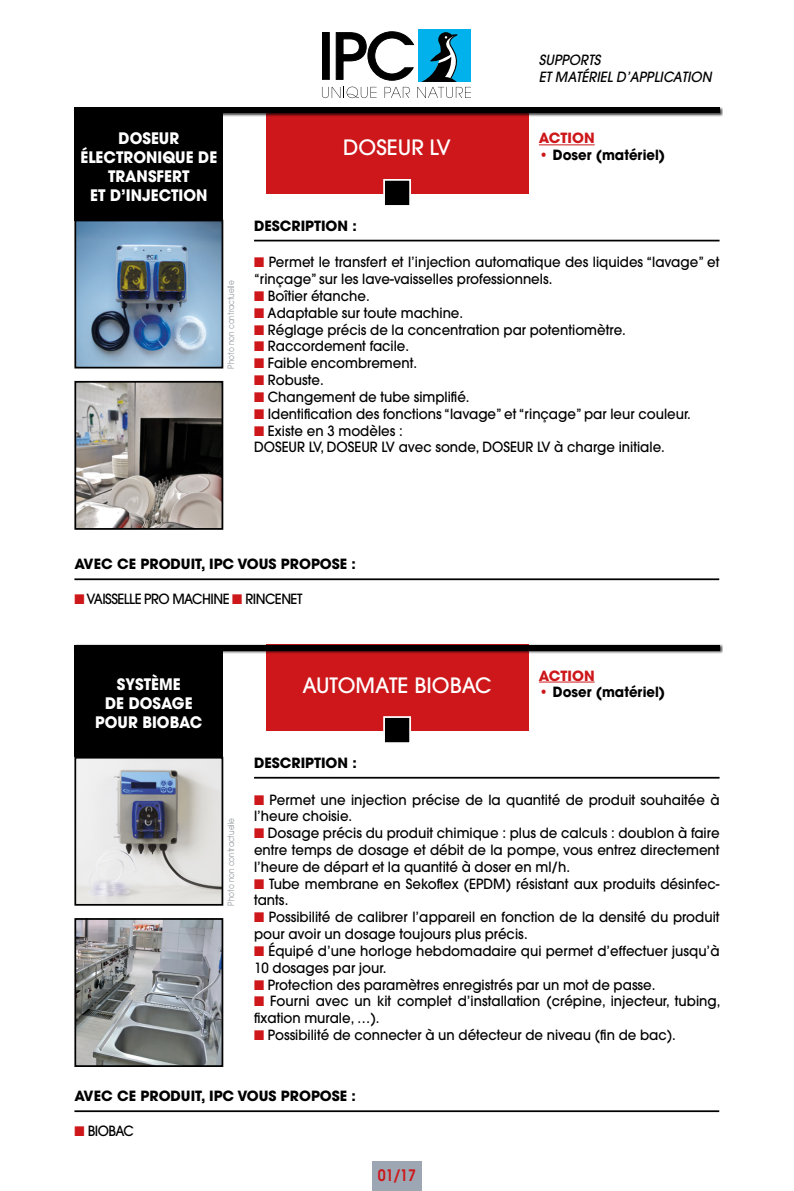
<style>
.page{position:relative;width:794px;height:1191px;background:#fff}
.page>*{position:absolute;margin:0;border:0;box-sizing:border-box;transform-origin:0 0}
.t1{font:500 21px "Avant Garde";color:#fff}
.t2{font:700 15.75px/18.9px "Avant Garde";color:#fff;text-align:center;scale:.95 1}
.t3{font:600 15.75px "Avant Garde";color:#cd171a;scale:.9 1}
.t4{font:500 14px/16.8px "Avant Garde";color:#000;scale:.95 1}
.t5{font:700 14px "Avant Garde";color:#000}
.t6{font:700 14px "Avant Garde";color:#000;scale:.95 1}
.t7{font:italic 500 14px "Avant Garde";color:#000;scale:.95 1}
.t8{font:500 14px "Avant Garde";letter-spacing:-.04em;color:#000;scale:.95 1}
.t9{font:700 14px "Avant Garde";color:#cd171a}
.t10{font:8.75px "Avant Garde";color:#91989c;scale:.85 1}
.s1{color:#cd171a}
</style>
<div class="page">
<div style="left:372px;top:1161px;width:50px;height:30px;background:#9ca7b3"></div>
<div style="left:74px;top:112px;width:149px;height:109px;background:#000"></div>
<div style="left:74px;top:648px;width:149px;height:109px;background:#000"></div>
<div style="left:266px;top:107px;width:262px;height:87px;background:#cd171a"></div>
<div style="left:266px;top:644px;width:262px;height:87px;background:#cd171a"></div>
<div style="left:74px;top:107px;width:649px;height:10px;background:#000;opacity:.75"></div>
<div style="left:74px;top:107px;width:645px;height:6px;background:#000"></div>
<div style="left:74px;top:644px;width:649px;height:10px;background:#000;opacity:.75"></div>
<div style="left:74px;top:644px;width:645px;height:6px;background:#000"></div>
<div style="left:418px;top:29px;width:53px;height:53px;background:#00b1eb"></div>
<svg style="left:322px;top:31px;width:149px;height:67px"></svg>
<div style="left:384px;top:180px;width:26px;height:26px;background:#000"></div>
<div style="left:383px;top:179px;width:28px;height:28px;border:2px solid #fff"></div>
<div style="left:384px;top:717px;width:26px;height:26px;background:#000"></div>
<div style="left:383px;top:716px;width:28px;height:28px;border:2px solid #fff"></div>
<img style="left:77px;top:223px;width:143px;height:142px">
<div style="left:74px;top:220px;width:149px;height:148px;border:2px solid #000"></div>
<img style="left:77px;top:384px;width:143px;height:143px">
<div style="left:74px;top:381px;width:149px;height:149px;border:2px solid #000"></div>
<img style="left:77px;top:760px;width:143px;height:142px">
<div style="left:74px;top:757px;width:149px;height:148px;border:2px solid #000"></div>
<img style="left:77px;top:921px;width:143px;height:143px">
<div style="left:74px;top:918px;width:149px;height:149px;border:2px solid #000"></div>
<hr style="left:74px;top:578px;width:645px;height:2px;background:#000">
<hr style="left:254px;top:240px;width:465px;height:1px;background:#000">
<hr style="left:254px;top:777px;width:465px;height:1px;background:#000">
<hr style="left:74px;top:1110px;width:645px;height:2px;background:#000">
<hr style="left:539px;top:144px;width:55px;height:1px;background:#cd171a">
<hr style="left:539px;top:681px;width:55px;height:1px;background:#cd171a">
<p class="t2" style="left:80px;top:129px;width:145px">DOSEUR<br>ÉLECTRONIQUE DE<br>TRANSFERT</p>
<p class="t2" style="left:90px;top:186px;width:125px">ET D’INJECTION</p>
<p class="t10" style="left:226px;top:368px;width:105px;rotate:-90deg">Photo non contractuelle</p>
<p class="t1" style="left:343px;top:135px;width:109px">DOSEUR LV</p>
<p class="t5" style="left:254px;top:216px;width:104px">DESCRIPTION :</p>
<p class="t7" style="left:539px;top:51px;width:66px">SUPPORTS</p>
<p class="t7" style="left:539px;top:68px;width:183px">ET MATÉRIEL D’APPLICATION</p>
<p class="t9" style="left:539px;top:129px;width:57px">ACTION</p>
<p class="t6" style="left:539px;top:146px;width:134px"><span class="s1">•</span> Doser (matériel)</p>
<p class="t4" style="left:254px;top:254px;width:491px"><span class="s1">■</span> Permet le transfert et l’injection automatique des liquides ‘‘lavage’’ et ‘‘rinçage’’ sur les lave-vaisselles professionnels.</p>
<p class="t4" style="left:254px;top:287px;width:123px"><span class="s1">■</span> Boîtier étanche.</p>
<p class="t4" style="left:254px;top:304px;width:222px"><span class="s1">■</span> Adaptable sur toute machine.</p>
<p class="t4" style="left:254px;top:321px;width:393px"><span class="s1">■</span> Réglage précis de la concentration par potentiomètre.</p>
<p class="t4" style="left:254px;top:338px;width:165px"><span class="s1">■</span> Raccordement facile.</p>
<p class="t4" style="left:254px;top:355px;width:173px"><span class="s1">■</span> Faible encombrement.</p>
<p class="t4" style="left:254px;top:371px;width:75px"><span class="s1">■</span> Robuste.</p>
<p class="t4" style="left:254px;top:388px;width:228px"><span class="s1">■</span> Changement de tube simplifié.</p>
<p class="t4" style="left:254px;top:405px;width:461px"><span class="s1">■</span> Identification des fonctions ‘‘lavage’’ et ‘‘rinçage’’ par leur couleur.</p>
<p class="t4" style="left:254px;top:422px;width:158px"><span class="s1">■</span> Existe en 3 modèles :</p>
<p class="t4" style="left:254px;top:439px;width:434px">DOSEUR LV, DOSEUR LV avec sonde, DOSEUR LV à charge initiale.</p>
<p class="t5" style="left:74px;top:555px;width:283px">AVEC CE PRODUIT, IPC VOUS PROPOSE :</p>
<p class="t8" style="left:74px;top:590px;width:241px"><span class="s1">■</span> VAISSELLE PRO MACHINE <span class="s1">■</span> RINCENET</p>
<p class="t2" style="left:117px;top:674px;width:69px">SYSTÈME</p>
<p class="t2" style="left:105px;top:693px;width:94px">DE DOSAGE</p>
<p class="t2" style="left:95px;top:712px;width:114px">POUR BIOBAC</p>
<p class="t1" style="left:302px;top:672px;width:191px">AUTOMATE BIOBAC</p>
<p class="t5" style="left:254px;top:753px;width:104px">DESCRIPTION :</p>
<p class="t9" style="left:539px;top:666px;width:57px">ACTION</p>
<p class="t6" style="left:539px;top:683px;width:134px"><span class="s1">•</span> Doser (matériel)</p>
<p class="t10" style="left:226px;top:905px;width:105px;rotate:-90deg">Photo non contractuelle</p>
<p class="t4" style="left:254px;top:791px;width:491px"><span class="s1">■</span> Permet une injection précise de la quantité de produit souhaitée à l’heure choisie.</p>
<p class="t4" style="left:254px;top:824px;width:491px;text-align:justify"><span class="s1">■</span> Dosage précis du produit chimique : plus de calculs : doublon à faire entre temps de dosage et débit de la pompe, vous entrez directement l’heure de départ et la quantité à doser en ml/h.</p>
<p class="t4" style="left:254px;top:875px;width:491px"><span class="s1">■</span> Tube membrane en Sekoflex (EPDM) résistant aux produits désinfec&shy;tants.</p>
<p class="t4" style="left:254px;top:908px;width:491px"><span class="s1">■</span> Possibilité de calibrer l’appareil en fonction de la densité du produit pour avoir un dosage toujours plus précis.</p>
<p class="t4" style="left:254px;top:942px;width:491px"><span class="s1">■</span> Équipé d’une horloge hebdomadaire qui permet d’effectuer jusqu’à<br>10 dosages par jour.</p>
<p class="t4" style="left:254px;top:976px;width:424px"><span class="s1">■</span> Protection des paramètres enregistrés par un mot de passe.</p>
<p class="t4" style="left:254px;top:992px;width:492px"><span class="s1">■</span> Fourni avec un kit complet d’installation (crépine, injecteur, tubing, fixation murale, …).</p>
<p class="t4" style="left:254px;top:1026px;width:445px"><span class="s1">■</span> Possibilité de connecter à un détecteur de niveau (fin de bac).</p>
<p class="t5" style="left:74px;top:1087px;width:283px">AVEC CE PRODUIT, IPC VOUS PROPOSE :</p>
<p class="t4" style="left:74px;top:1122px;width:64px"><span class="s1">■</span> BIOBAC</p>
<p class="t3" style="left:378px;top:1165px;width:44px">01/17</p>
</div>
